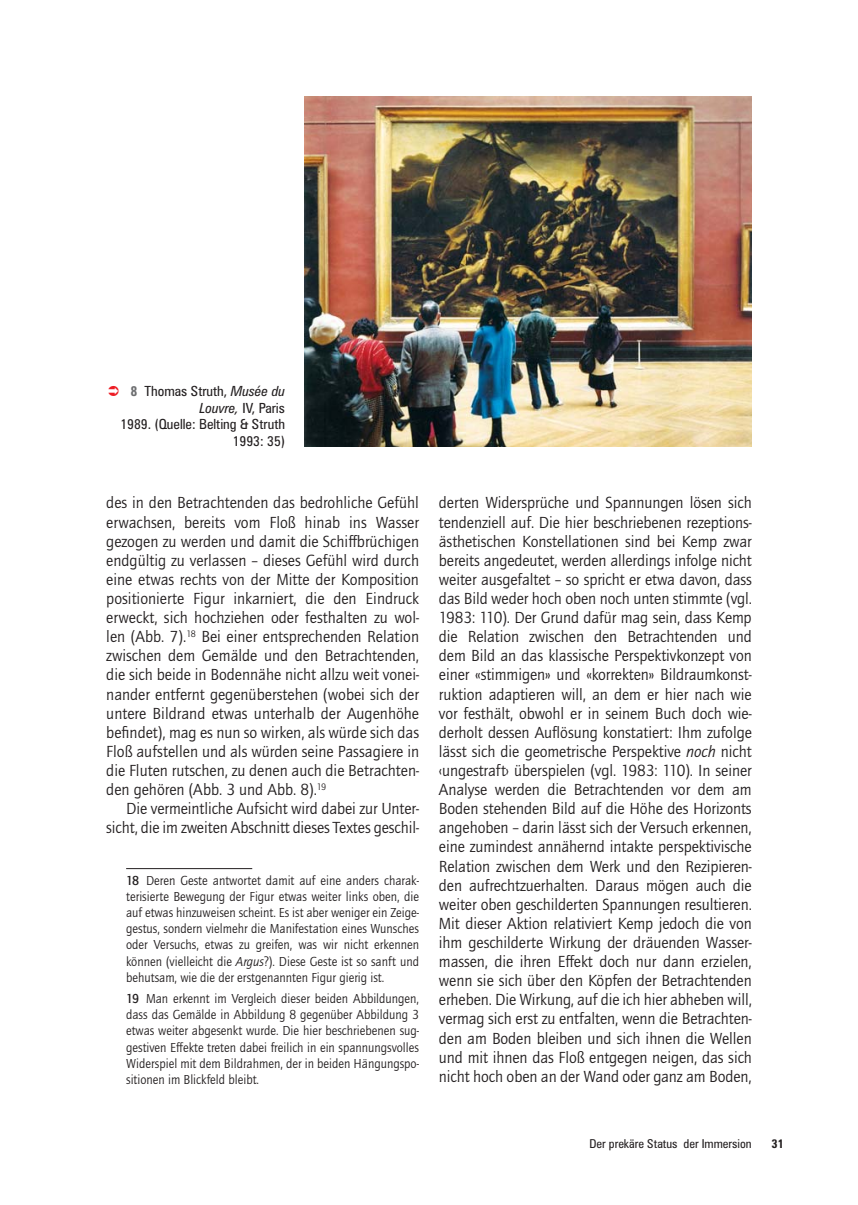
<style>
.page{position:relative;width:858px;height:1205px;background:#fff}
.page>*{position:absolute;margin:0;border:0;box-sizing:border-box;transform-origin:0 0}
.t1{font:16.62px/19.1px "Quay Sans ITC Std";letter-spacing:-.005em;color:#231f20;text-align:justify}
.t2{font:condensed 14px/16.8px "Zurich BT";color:#231f20;text-align:right}
.t3{font:13.47px/16.1px "Quay Sans ITC Std";color:#231f20;text-align:justify;scale:.95 1}
.t4{font:condensed 12.25px "Zurich BT";color:#231f20}
.t5{font:700 condensed 12.25px "Zurich BT";color:#231f20}
.s1{font-weight:700;color:#6d6e70}
.s2{font-style:italic}
.s3{font-weight:500}
</style>
<div class="page">
<hr style="left:126px;top:868px;width:126px;height:1px;background:#231f20">
<img style="left:305px;top:96px;width:446px;height:350px">
<p class="t2" style="left:120px;top:384px;width:166px"><span class="s1">8</span> Thomas Struth, <span class="s2">Musée du<br>Louvre,</span> IV, Paris<br>1989. (Quelle: Belting &amp; Struth<br>1993: 35)</p>
<p class="t1" style="left:106px;top:495px;width:314px">des in den Betrachtenden das bedrohliche Gefühl erwachsen, bereits vom Floß hinab ins Wasser gezogen zu werden und damit die Schiffbrüchigen endgültig zu verlassen – dieses Gefühl wird durch eine etwas rechts von der Mitte der Komposition positionierte Figur inkarniert, die den Eindruck erweckt, sich hochziehen oder festhalten zu wol&shy;len (Abb. 7).<sup>18</sup> Bei einer entsprechenden Relation zwischen dem Gemälde und den Betrachtenden, die sich beide in Bodennähe nicht allzu weit vonei&shy;nander entfernt gegenüberstehen (wobei sich der untere Bildrand etwas unterhalb der Augenhöhe befindet), mag es nun so wirken, als würde sich das Floß aufstellen und als würden seine Passagiere in die Fluten rutschen, zu denen auch die Betrachten&shy;den gehören (Abb. 3 und Abb. 8).<sup>19</sup></p>
<p class="t1" style="left:106px;top:801px;width:314px;text-align:right">Die vermeintliche Aufsicht wird dabei zur Unter&shy;sicht, die im zweiten Abschnitt dieses Textes geschil-</p>
<p class="t3" style="left:126px;top:873px;width:310px"><span class="s3">18</span> Deren Geste antwortet damit auf eine anders charak&shy;terisierte Bewegung der Figur etwas weiter links oben, die auf etwas hinzuweisen scheint. Es ist aber weniger ein Zeige&shy;gestus, sondern vielmehr die Manifestation eines Wunsches oder Versuchs, etwas zu greifen, was wir nicht erkennen können (vielleicht die <span class="s2">Argus</span>?). Diese Geste ist so sanft und behutsam, wie die der erstgenannten Figur gierig ist.</p>
<p class="t3" style="left:126px;top:991px;width:310px"><span class="s3">19</span> Man erkennt im Vergleich dieser beiden Abbildungen, dass das Gemälde in Abbildung 8 gegenüber Abbildung 3 etwas weiter abgesenkt wurde. Die hier beschriebenen sug&shy;gestiven Effekte treten dabei freilich in ein spannungsvolles Widerspiel mit dem Bildrahmen, der in beiden Hängungspo&shy;sitionen im Blickfeld bleibt.</p>
<p class="t1" style="left:439px;top:495px;width:314px">derten Widersprüche und Spannungen lösen sich tendenziell auf. Die hier beschriebenen rezeptions&shy;ästhetischen Konstellationen sind bei Kemp zwar bereits angedeutet, werden allerdings infolge nicht weiter ausgefaltet – so spricht er etwa davon, dass das Bild weder hoch oben noch unten stimmte (vgl.<br>1983: 110). Der Grund dafür mag sein, dass Kemp die Relation zwischen den Betrachtenden und dem Bild an das klassische Perspektivkonzept von einer «stimmigen» und «korrekten» Bildraumkonst&shy;ruktion adaptieren will, an dem er hier nach wie vor festhält, obwohl er in seinem Buch doch wie&shy;derholt dessen Auflösung konstatiert: Ihm zufolge lässt sich die geometrische Perspektive <span class="s2">noch</span> nicht ‹ungestraft› überspielen (vgl. 1983: 110). In seiner Analyse werden die Betrachtenden vor dem am Boden stehenden Bild auf die Höhe des Horizonts angehoben – darin lässt sich der Versuch erkennen, eine zumindest annähernd intakte perspektivische Relation zwischen dem Werk und den Rezipieren&shy;den aufrechtzuerhalten. Daraus mögen auch die weiter oben geschilderten Spannungen resultieren.<br>Mit dieser Aktion relativiert Kemp jedoch die von ihm geschilderte Wirkung der dräuenden Wasser&shy;massen, die ihren Effekt doch nur dann erzielen, wenn sie sich über den Köpfen der Betrachtenden erheben. Die Wirkung, auf die ich hier abheben will, vermag sich erst zu entfalten, wenn die Betrachten&shy;den am Boden bleiben und sich ihnen die Wellen und mit ihnen das Floß entgegen neigen, das sich nicht hoch oben an der Wand oder ganz am Boden,</p>
<p class="t4" style="left:589px;top:1139px;width:164px">Der prekäre Status der Immersion</p>
<p class="t5" style="left:771px;top:1139px;width:14px">31</p>
</div>
